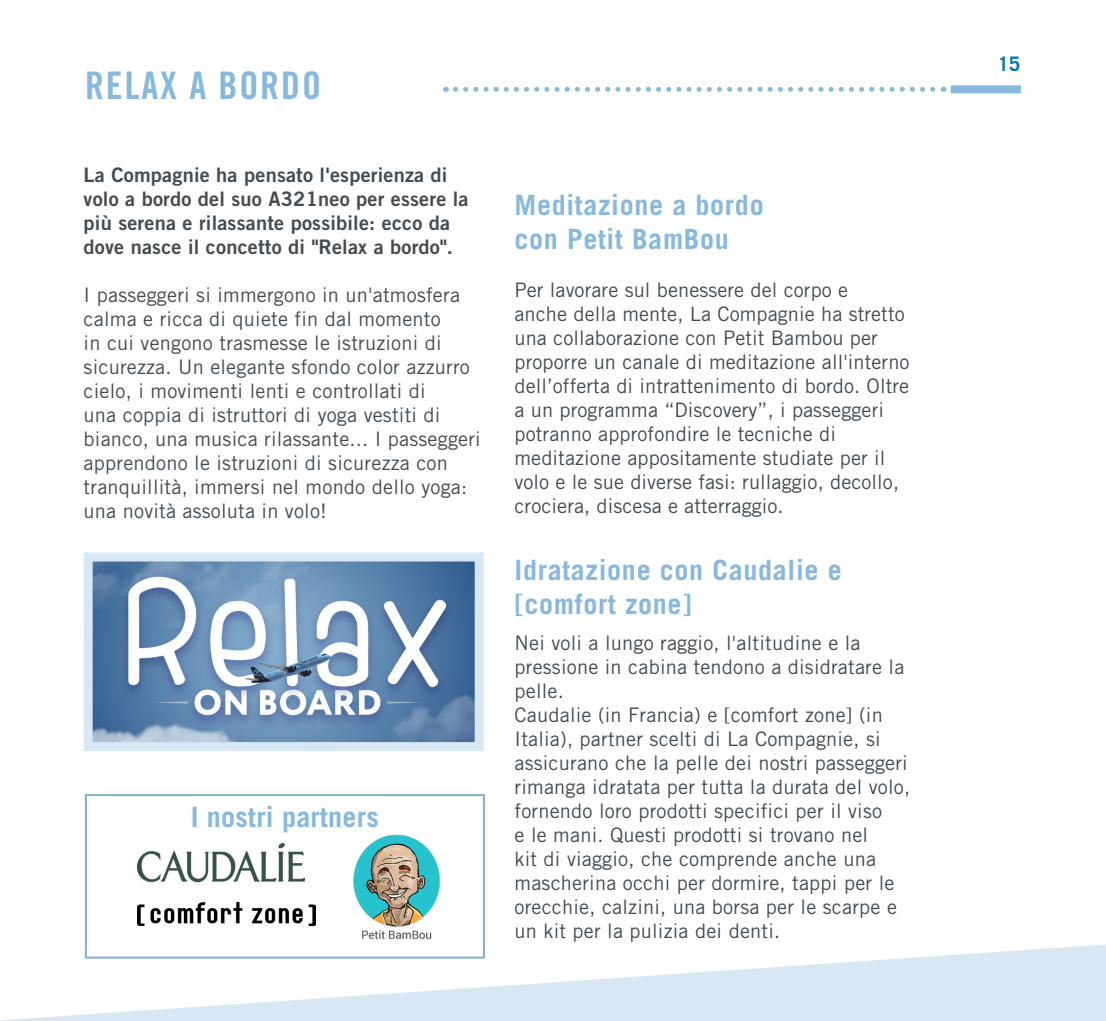
<style>
.page{position:relative;width:1106px;height:1021px;background:#fff}
.page>*{position:absolute;margin:0;border:0;box-sizing:border-box;transform-origin:0 0}
.t1{font:38px "Trade Gothic LT Pro Bd Cn 20";letter-spacing:.05em;color:#87b8dd}
.t2{font:700 28px/33.6px "Trade Gothic LT Pro";letter-spacing:.025em;color:#87b8dd}
.t3{font:20px/24px "Trade Gothic";letter-spacing:.01em;color:#434b51}
.t4{font:20px/24px "Trade Gothic LT Std Bd 2";letter-spacing:.01em;color:#434b51}
.t5{font:700 20px "Trade Gothic LT Pro";color:#0078b8}
</style>
<div class="page">
<svg style="left:8px;top:944px;width:1098px;height:76px;fill:#d8e7f4"></svg>
<svg style="left:455px;top:87px;width:489px;height:5px"></svg>
<div style="left:950px;top:85px;width:70px;height:8px;background:#87b8dd"></div>
<img style="left:94px;top:562px;width:380px;height:179px">
<div style="left:84px;top:552px;width:400px;height:199px;border:9px solid #d8e7f4"></div>
<div style="left:85px;top:794px;width:400px;height:164px;background:#fff;border:2px solid #82b1d0"></div>
<img style="left:137px;top:902px;width:178px;height:23px">
<img style="left:353px;top:834px;width:87px;height:106px">
<img style="left:137px;top:843px;width:168px;height:40px">
<p class="t1" style="left:85px;top:62px;width:237px">RELAX A BORDO</p>
<p class="t4" style="left:84px;top:162px;width:386px">La Compagnie ha pensato l'esperienza di volo a bordo del suo A321neo per essere la più serena e rilassante possibile: ecco da dove nasce il concetto di "Relax a bordo".</p>
<p class="t3" style="left:84px;top:282px;width:399px">I passeggeri si immergono in un'atmosfera calma e ricca di quiete fin dal momento<br>in cui vengono trasmesse le istruzioni di sicurezza. Un elegante sfondo color azzurro cielo, i movimenti lenti e controllati di<br>una coppia di istruttori di yoga vestiti di bianco, una musica rilassante... I passeggeri apprendono le istruzioni di sicurezza con tranquillità, immersi nel mondo dello yoga: una novità assoluta in volo!</p>
<p class="t2" style="left:191px;top:799px;width:190px">I nostri partners</p>
<p class="t2" style="left:514px;top:188px;width:251px">Meditazione a bordo</p>
<p class="t2" style="left:514px;top:222px;width:216px">con Petit BamBou</p>
<p class="t3" style="left:514px;top:278px;width:396px">Per lavorare sul benessere del corpo e<br>anche della mente, La Compagnie ha stretto una collaborazione con Petit Bambou per proporre un canale di meditazione all'interno dell’offerta di intrattenimento di bordo. Oltre a un programma “Discovery”, i passeggeri potranno approfondire le tecniche di meditazione appositamente studiate per il volo e le sue diverse fasi: rullaggio, decollo, crociera, discesa e atterraggio.</p>
<p class="t2" style="left:514px;top:553px;width:329px">Idratazione con Caudalie e [comfort zone]</p>
<p class="t3" style="left:514px;top:630px;width:391px">Nei voli a lungo raggio, l'altitudine e la pressione in cabina tendono a disidratare la pelle.</p>
<p class="t3" style="left:514px;top:702px;width:397px">Caudalie (in Francia) e [comfort zone] (in Italia), partner scelti di La Compagnie, si assicurano che la pelle dei nostri passeggeri rimanga idratata per tutta la durata del volo, fornendo loro prodotti specifici per il viso<br>e le mani. Questi prodotti si trovano nel<br>kit di viaggio, che comprende anche una mascherina occhi per dormire, tappi per le orecchie, calzini, una borsa per le scarpe e un kit per la pulizia dei denti.</p>
<p class="t5" style="left:998px;top:52px;width:24px">15</p>
</div>
